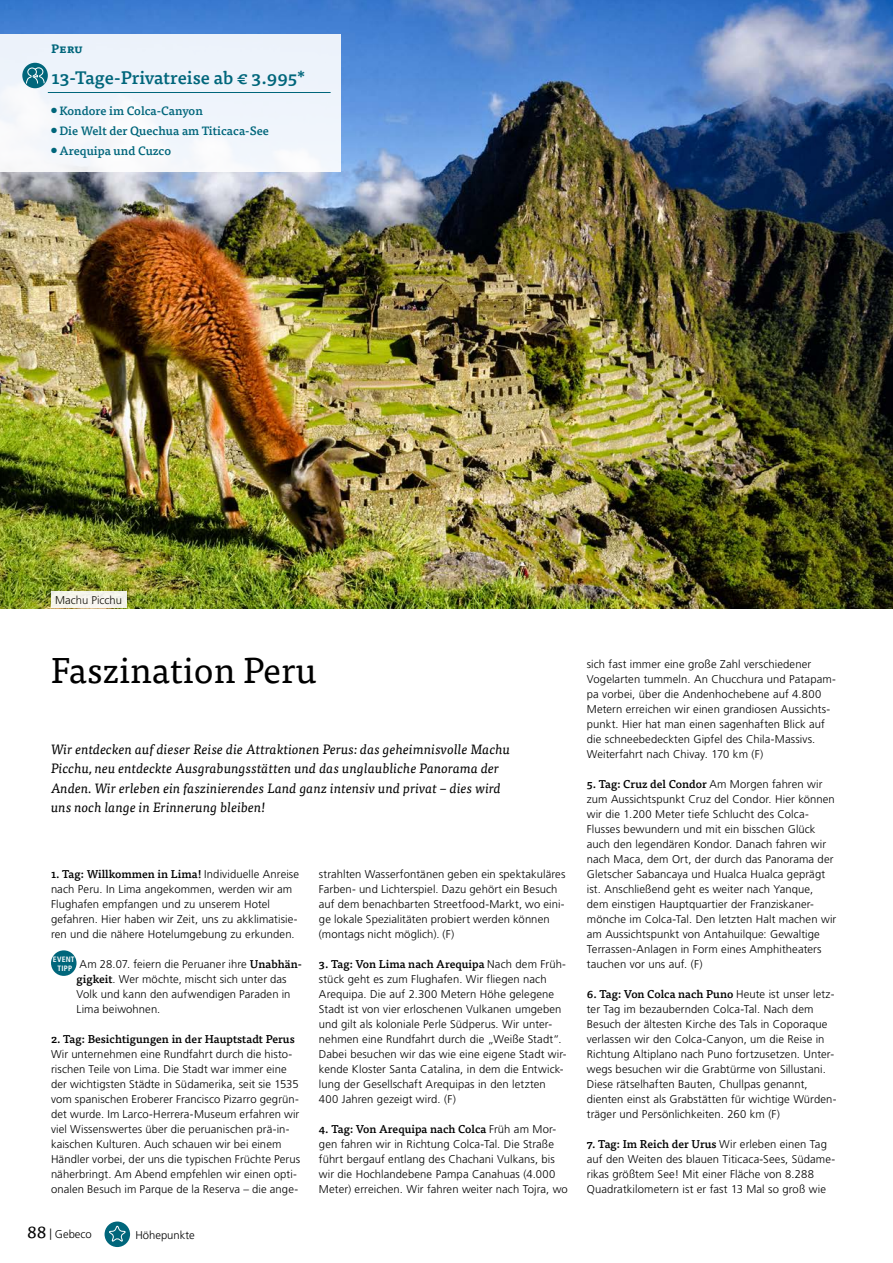
<style>
.page{position:relative;width:893px;height:1263px;background:#fff}
.page>*{position:absolute;margin:0;border:0;box-sizing:border-box;transform-origin:0 0}
.t1{font:36px "Tisa OT";color:#000}
.t2{font:500 18px "Tisa OT";color:#00667b}
.t3{font:italic 13.5px/19.5px "Tisa OT";letter-spacing:.005em;color:#000}
.t4{font:500 12px "Tisa OT";color:#00667b}
.t5{font:700 12px "Tisa OT";color:#00667b}
.t6{font:300 11.25px/15px "Frutiger LT Pro";letter-spacing:.01em;color:#000}
.t7{font:500 11.25px "Tisa OT";color:#000}
.t8{font:700 condensed 7.8px "Frutiger LT Pro";letter-spacing:.03em;color:#fff}
.s1{font-family:"Frutiger LT Pro";font-weight:300}
.s2{font-family:"Tisa OT";font-weight:500}
.s3{font-family:"Tisa OT";font-weight:400;font-size:18px}
</style>
<div class="page">
<img style="left:0;top:0;width:893px;height:608px">
<div style="left:0;top:34px;width:341px;height:138px;background:#eff4fb"></div>
<div style="left:51px;top:950px;width:26px;height:26px;background:#00667b;border-radius:50%"></div>
<hr style="left:48px;top:92px;width:283px;height:1px;background:#00667b">
<div style="left:22px;top:63px;width:26px;height:25px;background:#00667b;border-radius:50%"></div>
<svg style="left:26px;top:67px;width:19px;height:17px"></svg>
<div style="left:51px;top:591px;width:75px;height:17px;background:#f6f5ec"></div>
<div style="left:105px;top:1221px;width:25px;height:26px;background:#00667b;border-radius:50%"></div>
<svg style="left:109px;top:1226px;width:17px;height:16px"></svg>
<p class="t5" style="left:51px;top:41px;width:33px">Peru</p>
<h2 class="t2" style="left:52px;top:66px;width:255px">13-Tage-Privatreise ab € 3.995*</h2>
<p class="t4" style="left:51px;top:103px;width:153px">● Kondore im Colca-Canyon</p>
<p class="t4" style="left:51px;top:123px;width:219px">● Die Welt der Quechua am Titicaca-See</p>
<p class="t4" style="left:51px;top:143px;width:122px">● Arequipa und Cuzco</p>
<p class="t6" style="left:55px;top:593px;width:68px">Machu Picchu</p>
<h1 class="t1" style="left:51px;top:649px;width:267px">Faszination Peru</h1>
<p class="t3" style="left:51px;top:739px;width:461px">Wir entdecken auf dieser Reise die Attraktionen Perus: das geheimnisvolle Machu Picchu, neu entdeckte Ausgrabungsstätten und das unglaubliche Panorama der Anden. Wir erleben ein faszinierendes Land ganz intensiv und privat – dies wird uns noch lange in Erinnerung bleiben!</p>
<p class="t7" style="left:51px;top:867px;width:250px">1. Tag: Willkommen in Lima! <span class="s1">Individuelle Anreise</span></p>
<p class="t6" style="left:51px;top:882px;width:248px">nach Peru. In Lima angekommen, werden wir am Flughafen empfangen und zu unserem Hotel gefahren. Hier haben wir Zeit, uns zu akklimatisie&shy;ren und die nähere Hotelumgebung zu erkunden.</p>
<p class="t8" style="left:53px;top:955px;width:23px">EVENT</p>
<p class="t6" style="left:77px;top:957px;width:227px;text-indent:-19px"><sub>TIPP</sub> Am 28.07. feiern die Peruaner ihre <span class="s2">Unabhän&shy;gigkeit</span>. Wer möchte, mischt sich unter das Volk und kann den aufwendigen Paraden in Lima beiwohnen.</p>
<p class="t7" style="left:51px;top:1032px;width:245px">2. Tag: Besichtigungen in der Hauptstadt Perus</p>
<p class="t6" style="left:51px;top:1047px;width:251px">Wir unternehmen eine Rundfahrt durch die histo&shy;rischen Teile von Lima. Die Stadt war immer eine der wichtigsten Städte in Südamerika, seit sie 1535 vom spanischen Eroberer Francisco Pizarro gegrün&shy;det wurde. Im Larco-Herrera-Museum erfahren wir viel Wissenswertes über die peruanischen prä-in&shy;kaischen Kulturen. Auch schauen wir bei einem Händler vorbei, der uns die typischen Früchte Perus näherbringt. Am Abend empfehlen wir einen opti&shy;onalen Besuch im Parque de la Reserva – die ange-</p>
<p class="t6" style="left:27px;top:1227px;width:66px"><span class="s3">88</span> | Gebeco</p>
<p class="t6" style="left:135px;top:1227px;width:61px">Höhepunkte</p>
<p class="t6" style="left:319px;top:867px;width:248px">strahlten Wasserfontänen geben ein spektakuläres Farben- und Lichterspiel. Dazu gehört ein Besuch auf dem benachbarten Streetfood-Markt, wo eini&shy;ge lokale Spezialitäten probiert werden können (montags nicht möglich). (F)</p>
<p class="t7" style="left:319px;top:957px;width:249px">3. Tag: Von Lima nach Arequipa <span class="s1">Nach dem Früh-</span></p>
<p class="t6" style="left:319px;top:972px;width:249px">stück geht es zum Flughafen. Wir fliegen nach Arequipa. Die auf 2.300 Metern Höhe gelegene Stadt ist von vier erloschenen Vulkanen umgeben und gilt als koloniale Perle Südperus. Wir unter&shy;nehmen eine Rundfahrt durch die „Weiße Stadt“.<br>Dabei besuchen wir das wie eine eigene Stadt wir&shy;kende Kloster Santa Catalina, in dem die Entwick&shy;lung der Gesellschaft Arequipas in den letzten 400 Jahren gezeigt wird. (F)</p>
<p class="t7" style="left:319px;top:1122px;width:239px">4. Tag: Von Arequipa nach Colca <span class="s1">Früh am Mor-</span></p>
<p class="t6" style="left:319px;top:1137px;width:250px">gen fahren wir in Richtung Colca-Tal. Die Straße führt bergauf entlang des Chachani Vulkans, bis wir die Hochlandebene Pampa Canahuas (4.000<br>Meter) erreichen. Wir fahren weiter nach Tojra, wo</p>
<p class="t6" style="left:587px;top:657px;width:251px">sich fast immer eine große Zahl verschiedener Vogelarten tummeln. An Chucchura und Patapam&shy;pa vorbei, über die Andenhochebene auf 4.800<br>Metern erreichen wir einen grandiosen Aussichts&shy;punkt. Hier hat man einen sagenhaften Blick auf die schneebedeckten Gipfel des Chila-Massivs.<br>Weiterfahrt nach Chivay. 170 km (F)</p>
<p class="t7" style="left:587px;top:777px;width:237px">5. Tag: Cruz del Condor <span class="s1">Am Morgen fahren wir</span></p>
<p class="t6" style="left:587px;top:792px;width:251px">zum Aussichtspunkt Cruz del Condor. Hier können wir die 1.200 Meter tiefe Schlucht des Colca-Flusses bewundern und mit ein bisschen Glück auch den legendären Kondor. Danach fahren wir nach Maca, dem Ort, der durch das Panorama der Gletscher Sabancaya und Hualca Hualca geprägt ist. Anschließend geht es weiter nach Yanque, dem einstigen Hauptquartier der Franziskaner&shy;mönche im Colca-Tal. Den letzten Halt machen wir am Aussichtspunkt von Antahuilque: Gewaltige Terrassen-Anlagen in Form eines Amphitheaters tauchen vor uns auf. (F)</p>
<p class="t7" style="left:587px;top:987px;width:249px">6. Tag: Von Colca nach Puno <span class="s1">Heute ist unser letz-</span></p>
<p class="t6" style="left:587px;top:1002px;width:251px">ter Tag im bezaubernden Colca-Tal. Nach dem Besuch der ältesten Kirche des Tals in Coporaque verlassen wir den Colca-Canyon, um die Reise in Richtung Altiplano nach Puno fortzusetzen. Unter&shy;wegs besuchen wir die Grabtürme von Sillustani.<br>Diese rätselhaften Bauten, Chullpas genannt, dienten einst als Grabstätten für wichtige Würden&shy;träger und Persönlichkeiten. 260 km (F)</p>
<p class="t7" style="left:587px;top:1137px;width:242px">7. Tag: Im Reich der Urus <span class="s1">Wir erleben einen Tag</span></p>
<p class="t6" style="left:587px;top:1152px;width:250px">auf den Weiten des blauen Titicaca-Sees, Südame&shy;rikas größtem See! Mit einer Fläche von 8.288<br>Quadratkilometern ist er fast 13 Mal so groß wie</p>
</div>
